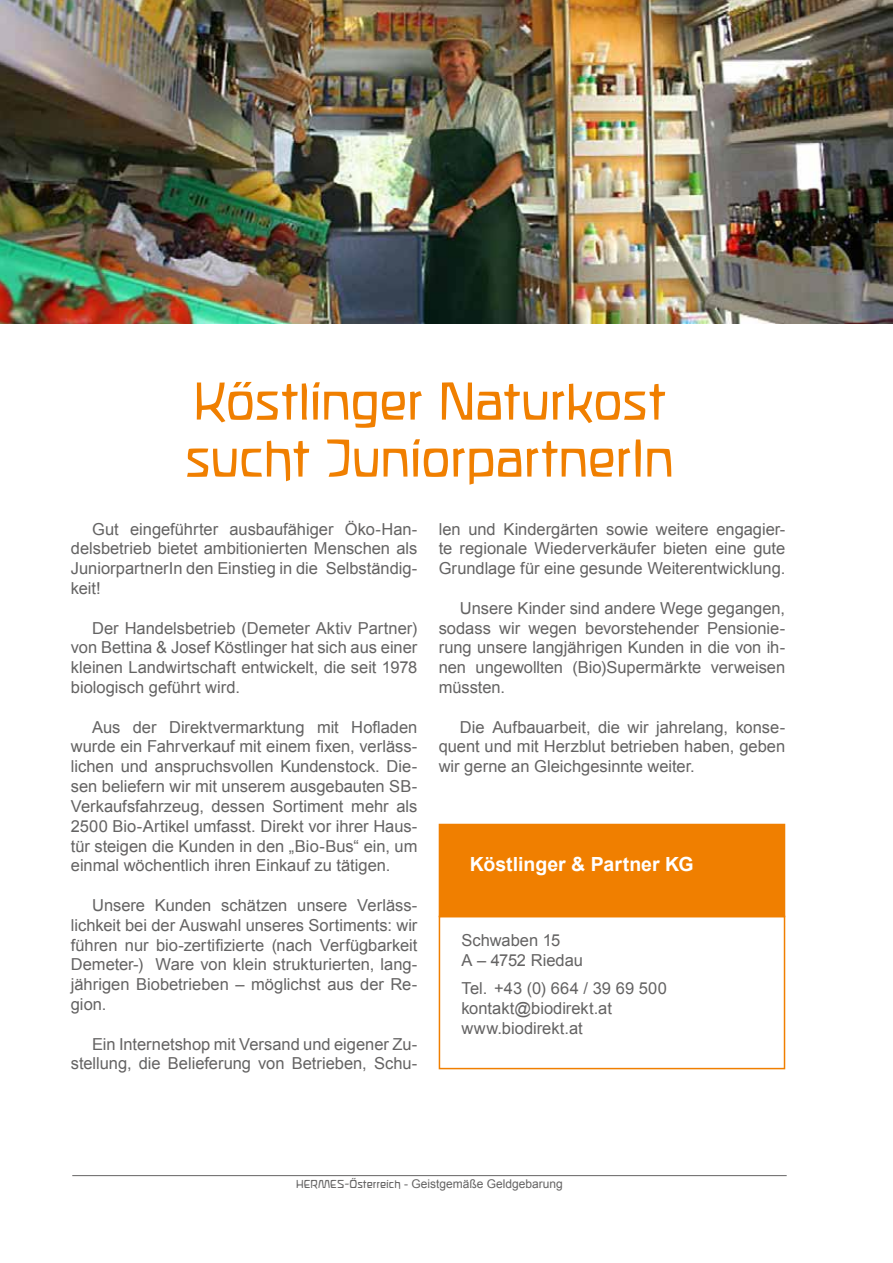
<style>
.page{position:relative;width:893px;height:1263px;background:#fff}
.page>*{position:absolute;margin:0;border:0;box-sizing:border-box;transform-origin:0 0}
.t1{font:55.5px/57px "ROBIRKE";letter-spacing:-.01em;color:#f07f00}
.t2{font:700 19.5px "Arial";color:#fff}
.t3{font:16.5px/19.8px "Arial";color:#646363;text-align:justify}
.t4{font:12px "Arial";color:#646363}
.s1{font-family:"ROBIRKE"}
</style>
<div class="page">
<img style="left:0;top:0;width:893px;height:324px">
<div style="left:439px;top:824px;width:345px;height:92px;background:#f07f00"></div>
<div style="left:439px;top:916px;width:346px;height:153px;border:2px solid #f07f00"></div>
<hr style="left:72px;top:1175px;width:715px;height:1px;background:#646363">
<h1 class="t1" style="left:185px;top:373px;width:491px">Köstlinger Naturkost sucht JuniorpartnerIn</h1>
<p class="t3" style="left:71px;top:519px;width:348px;text-indent:21px">Gut eingeführter ausbaufähiger Öko-Han&shy;delsbetrieb bietet ambitionierten Menschen als JuniorpartnerIn den Einstieg in die Selbständig&shy;keit!</p>
<p class="t3" style="left:71px;top:618px;width:348px;text-indent:21px">Der Handelsbetrieb (Demeter Aktiv Partner) von Bettina &amp; Josef Köstlinger hat sich aus einer kleinen Landwirtschaft entwickelt, die seit 1978 biologisch geführt wird.</p>
<p class="t3" style="left:71px;top:717px;width:348px;text-indent:21px">Aus der Direktvermarktung mit Hofladen wurde ein Fahrverkauf mit einem fixen, verläss&shy;lichen und anspruchsvollen Kundenstock. Die&shy;sen beliefern wir mit unserem ausgebauten SB-Verkaufsfahrzeug, dessen Sortiment mehr als 2500 Bio-Artikel umfasst. Direkt vor ihrer Haus&shy;tür steigen die Kunden in den „Bio-Bus“ ein, um einmal wöchentlich ihren Einkauf zu tätigen.</p>
<p class="t3" style="left:71px;top:895px;width:348px;text-indent:21px">Unsere Kunden schätzen unsere Verläss&shy;lichkeit bei der Auswahl unseres Sortiments: wir führen nur bio-zertifizierte (nach Verfügbarkeit Demeter-) Ware von klein strukturierten, lang&shy;jährigen Biobetrieben – möglichst aus der Re&shy;gion.</p>
<p class="t3" style="left:71px;top:1034px;width:348px;text-align:right">Ein Internetshop mit Versand und eigener Zu&shy;stellung, die Belieferung von Betrieben, Schu-</p>
<p class="t3" style="left:439px;top:519px;width:348px">len und Kindergärten sowie weitere engagier&shy;te regionale Wiederverkäufer bieten eine gute Grundlage für eine gesunde Weiterentwicklung.</p>
<p class="t3" style="left:439px;top:598px;width:348px;text-indent:21px">Unsere Kinder sind andere Wege gegangen, sodass wir wegen bevorstehender Pensionie&shy;rung unsere langjährigen Kunden in die von ih&shy;nen ungewollten (Bio)Supermärkte verweisen müssten.</p>
<p class="t3" style="left:439px;top:717px;width:348px;text-indent:21px">Die Aufbauarbeit, die wir jahrelang, konse&shy;quent und mit Herzblut betrieben haben, geben wir gerne an Gleichgesinnte weiter.</p>
<p class="t2" style="left:470px;top:852px;width:225px">Köstlinger &amp; Partner KG</p>
<p class="t3" style="left:461px;top:931px;width:123px">Schwaben 15<br>A – 4752 Riedau</p>
<p class="t3" style="left:461px;top:979px;width:207px;text-align:left">Tel. +43 (0) 664 / 39 69 500 kontakt@biodirekt.at www.biodirekt.at</p>
<p class="t4" style="left:296px;top:1176px;width:268px"><span class="s1">HERMES-Österreich</span> - Geistgemäße Geldgebarung</p>
</div>
